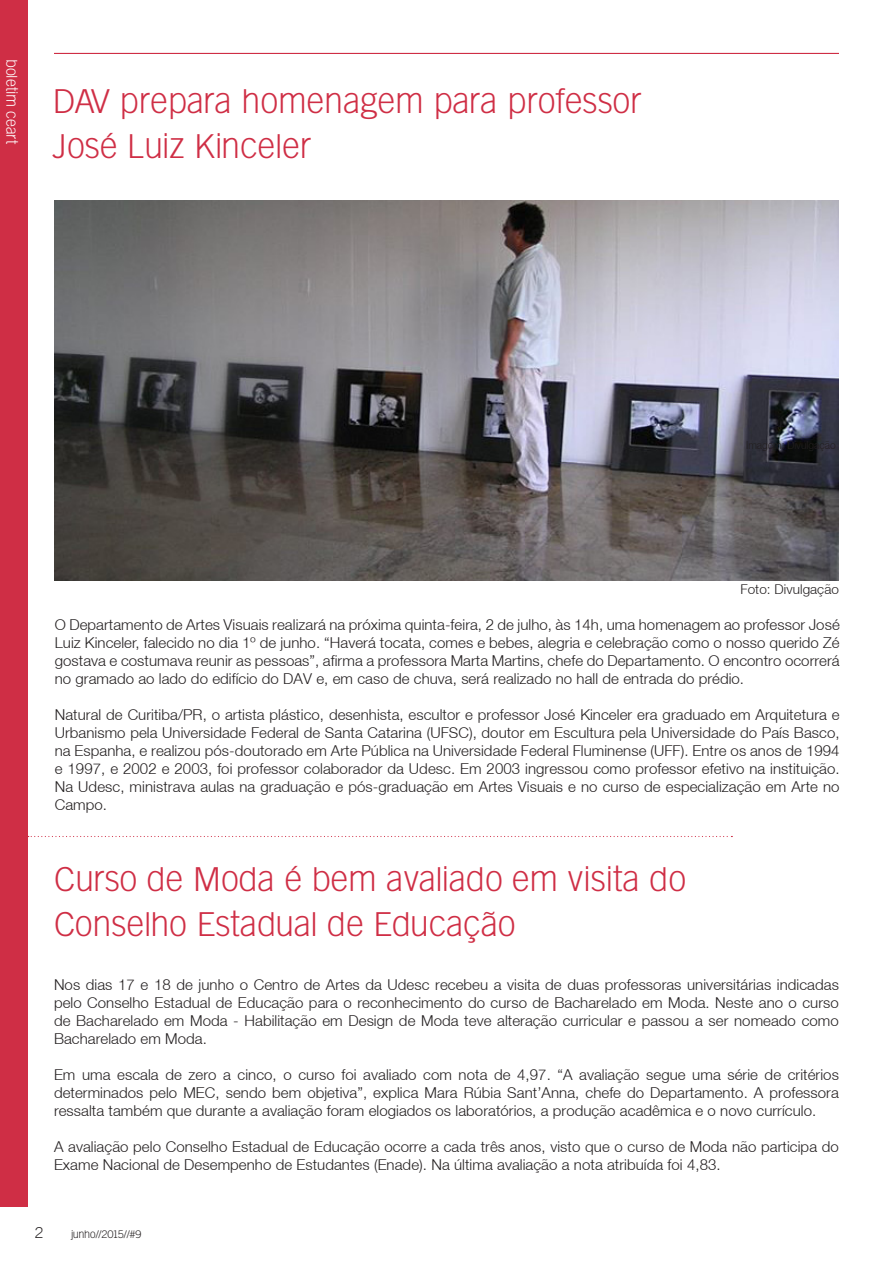
<style>
.page{position:relative;width:893px;height:1263px;background:#fff}
.page>*{position:absolute;margin:0;border:0;box-sizing:border-box;transform-origin:0 0}
.t1{font:33px "Goethe Gothic";color:#cf2e45}
.texto_corrido{font:300 15px/18px "Context Reprise Light S Si";letter-spacing:.005em;color:#231f20;text-align:justify}
.t2{font:15px "Goethe Gothic";color:#fff}
.t3{font:15px "Goethe Gothic";color:#231f20}
.texto_corrido-2{font:300 13.5px "Context Reprise Light S Si";letter-spacing:.005em;color:#231f20}
.t4{font:10.5px "Goethe Gothic";letter-spacing:-.04em;color:#231f20}
</style>
<div class="page">
<div style="left:0;top:0;width:27px;height:1206px;background:#cf2e45"></div>
<hr style="left:54px;top:53px;width:785px;height:1px;background:#cf2e45">
<img style="left:55px;top:201px;width:784px;height:380px">
<svg style="left:28px;top:836px;width:704px;height:1px"></svg>
<p class="t2" style="left:21px;top:59px;width:87px;rotate:90deg">boletim ceart</p>
<p class="t1" style="left:52px;top:81px;width:591px">DAV prepara homenagem para professor</p>
<p class="t1" style="left:52px;top:126px;width:260px">José Luiz Kinceler</p>
<p class="texto_corrido-2" style="left:740px;top:581px;width:100px">Foto: Divulgação</p>
<p class="texto_corrido" style="left:55px;top:615px;width:786px">O Departamento de Artes Visuais realizará na próxima quinta-feira, 2 de julho, às 14h, uma homenagem ao professor José Luiz Kinceler, falecido no dia 1º de junho. “Haverá tocata, comes e bebes, alegria e celebração como o nosso querido Zé gostava e costumava reunir as pessoas”, afirma a professora Marta Martins, chefe do Departamento. O encontro ocorrerá no gramado ao lado do edifício do DAV e, em caso de chuva, será realizado no hall de entrada do prédio.</p>
<p class="texto_corrido" style="left:55px;top:705px;width:786px">Natural de Curitiba/PR, o artista plástico, desenhista, escultor e professor José Kinceler era graduado em Arquitetura e Urbanismo pela Universidade Federal de Santa Catarina (UFSC), doutor em Escultura pela Universidade do País Basco, na Espanha, e realizou pós-doutorado em Arte Pública na Universidade Federal Fluminense (UFF). Entre os anos de 1994 e 1997, e 2002 e 2003, foi professor colaborador da Udesc. Em 2003 ingressou como professor efetivo na instituição.<br>Na Udesc, ministrava aulas na graduação e pós-graduação em Artes Visuais e no curso de especialização em Arte no Campo.</p>
<p class="t1" style="left:54px;top:860px;width:634px">Curso de Moda é bem avaliado em visita do</p>
<p class="t1" style="left:54px;top:905px;width:463px">Conselho Estadual de Educação</p>
<p class="texto_corrido" style="left:54px;top:975px;width:786px">Nos dias 17 e 18 de junho o Centro de Artes da Udesc recebeu a visita de duas professoras universitárias indicadas pelo Conselho Estadual de Educação para o reconhecimento do curso de Bacharelado em Moda. Neste ano o curso de Bacharelado em Moda - Habilitação em Design de Moda teve alteração curricular e passou a ser nomeado como Bacharelado em Moda.</p>
<p class="texto_corrido" style="left:54px;top:1065px;width:786px">Em uma escala de zero a cinco, o curso foi avaliado com nota de 4,97. “A avaliação segue uma série de critérios determinados pelo MEC, sendo bem objetiva”, explica Mara Rúbia Sant’Anna, chefe do Departamento. A professora ressalta também que durante a avaliação foram elogiados os laboratórios, a produção acadêmica e o novo currículo.</p>
<p class="texto_corrido" style="left:54px;top:1137px;width:786px">A avaliação pelo Conselho Estadual de Educação ocorre a cada três anos, visto que o curso de Moda não participa do<br>Exame Nacional de Desempenho de Estudantes (Enade). Na última avaliação a nota atribuída foi 4,83.</p>
<p class="t3" style="left:35px;top:1224px;width:10px">2</p>
<p class="t4" style="left:71px;top:1228px;width:72px">junho//2015//#9</p>
</div>
